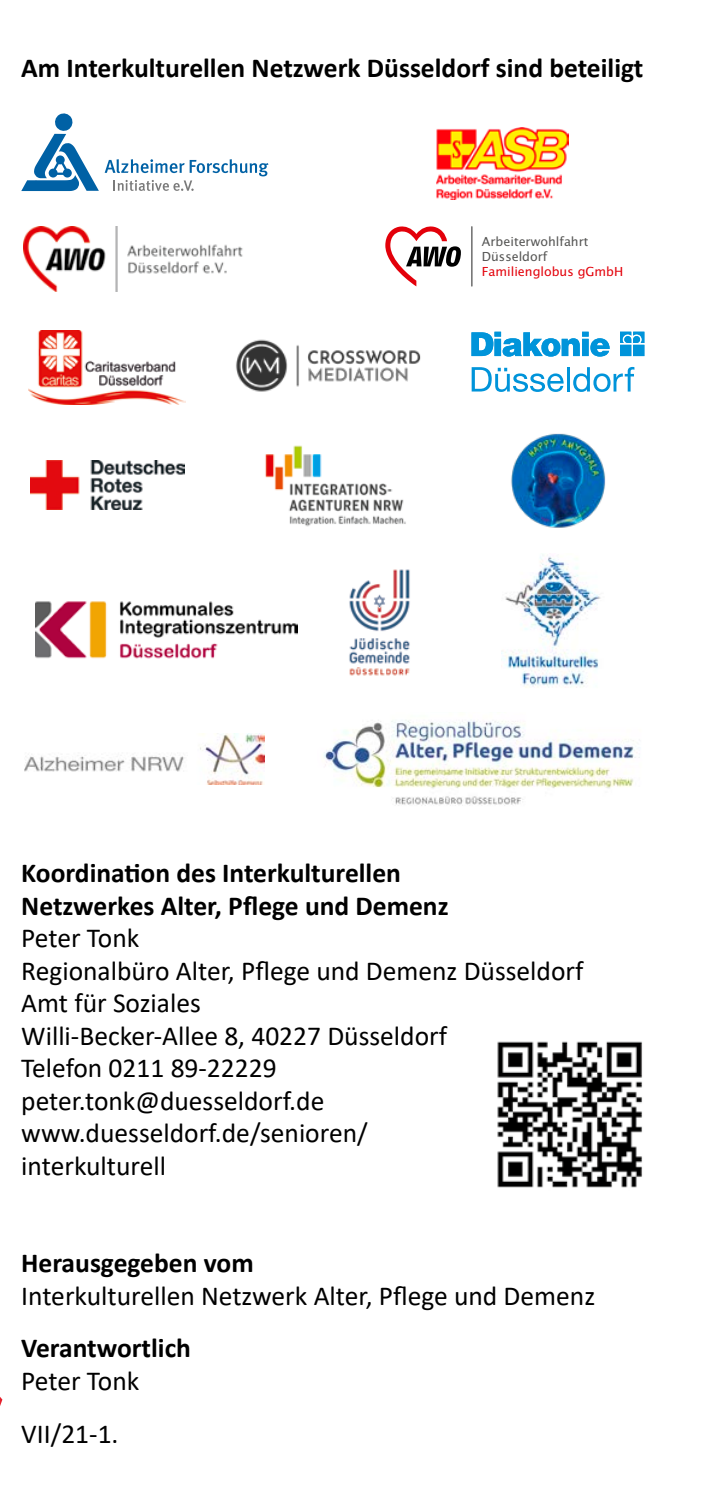
<style>
.page{position:relative;width:709px;height:1489px;background:#fff}
.page>*{position:absolute;margin:0;border:0;box-sizing:border-box;transform-origin:0 0}
.t1{font:27.5px/32.5px "Calibri";color:#000}
.t2{font:700 27.5px/32.5px "Calibri";color:#000}
.t3{font:12.5px/15.2px "Lucida Sans";color:#555554}
.t4{font:12.5px "Lucida Sans";color:#e3000a}
</style>
<div class="page">
<svg style="left:105px;top:159px;width:163px;height:32px"></svg>
<svg style="left:21px;top:113px;width:78px;height:78px"></svg>
<img style="left:436px;top:128px;width:132px;height:71px">
<img style="left:24px;top:226px;width:219px;height:65px">
<svg style="left:385px;top:226px;width:76px;height:60px"></svg>
<hr style="left:471px;top:226px;width:1px;height:60px;background:#6d6d6d">
<img style="left:28px;top:330px;width:157px;height:74px">
<img style="left:236px;top:339px;width:185px;height:53px">
<svg style="left:471px;top:332px;width:173px;height:24px"></svg>
<img style="left:31px;top:461px;width:153px;height:48px">
<img style="left:265px;top:445px;width:141px;height:82px">
<img style="left:511px;top:433px;width:95px;height:95px">
<img style="left:35px;top:601px;width:262px;height:58px">
<img style="left:349px;top:569px;width:61px;height:107px">
<img style="left:25px;top:733px;width:240px;height:51px">
<img style="left:501px;top:554px;width:100px;height:134px">
<img style="left:324px;top:720px;width:316px;height:86px">
<svg style="left:471px;top:367px;width:92px;height:25px"></svg>
<hr style="left:566px;top:367px;width:3px;height:24px;background:#0094da">
<svg style="left:573px;top:367px;width:61px;height:25px"></svg>
<svg style="left:0;top:1397px;width:3px;height:9px"></svg>
<img style="left:497px;top:1041px;width:146px;height:147px">
<p class="t2" style="left:21px;top:52px;width:623px">Am Interkulturellen Netzwerk Düsseldorf sind beteiligt</p>
<p class="t3" style="left:482px;top:233px;width:108px">Arbeiterwohlfahrt<br>Düsseldorf</p>
<p class="t4" style="left:482px;top:264px;width:143px">Familienglobus gGmbH</p>
<p class="t2" style="left:21px;top:856px;width:429px">Koordination des Interkulturellen<br>Netzwerkes Alter, Pflege und Demenz</p>
<p class="t1" style="left:21px;top:921px;width:564px">Peter Tonk<br>Regionalbüro Alter, Pflege und Demenz Düsseldorf<br>Amt für Soziales<br>Willi-Becker-Allee 8, 40227 Düsseldorf<br>Telefon 0211 89-22229 peter.tonk@duesseldorf.de www.duesseldorf.de/senioren/<br>interkulturell</p>
<p class="t2" style="left:21px;top:1246px;width:234px">Herausgegeben vom</p>
<p class="t1" style="left:21px;top:1278px;width:575px">Interkulturellen Netzwerk Alter, Pflege und Demenz</p>
<p class="t2" style="left:21px;top:1331px;width:171px">Verantwortlich</p>
<p class="t1" style="left:21px;top:1353px;width:119px;line-height:52.5px">Peter Tonk<br>VII/21-1.</p>
</div>
